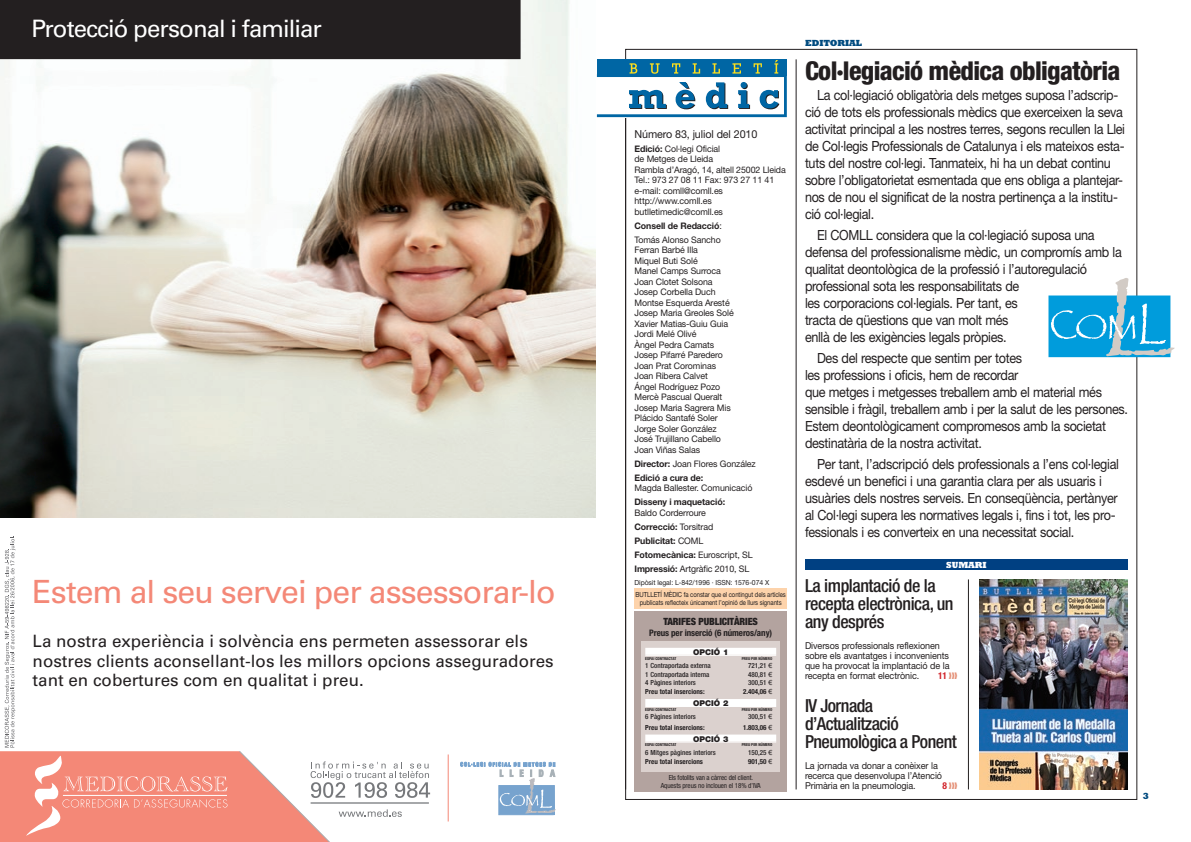
<style>
.page{position:relative;width:1191px;height:842px;background:#fff}
.page>*{position:absolute;margin:0;border:0;box-sizing:border-box;transform-origin:0 0}
.t1{font:32px "Univers";letter-spacing:-.03em;color:#f48877}
.t2{font:800 condensed 26px "Helvetica Neue";letter-spacing:-.025em;color:#231f20}
.t3{font:24px "Univers";letter-spacing:-.04em;color:#fff}
.t4{font:500 condensed 18px/18px "Helvetica Neue";letter-spacing:-.025em;color:#231f20}
.t5{font:17px/19.8px "Univers";color:#231f20}
.t6{font:14px/17px "Helvetica Neue";letter-spacing:-.025em;color:#231f20;scale:.9 1}
.t7{font:11px "Helvetica Neue";letter-spacing:-.01em;color:#231f20}
.t8{font:900 condensed 10px "Helvetica Neue";letter-spacing:-.01em;color:#231f20}
.t9{font:9.5px/10px "Helvetica Neue";letter-spacing:-.01em;color:#231f20;scale:.95 1}
.t10{font:700 condensed 9.5px "Helvetica Neue";color:#d1232a}
.t11{font:9px/10.5px "Helvetica Neue";letter-spacing:-.01em;color:#231f20}
.t12{font:700 9px/13.9px "Helvetica Neue";letter-spacing:-.01em;color:#231f20}
.t13{font:700 condensed 9px "Helvetica Neue";letter-spacing:-.01em;color:#231f20}
.t14{font:800 9px "Rockwell";letter-spacing:-.01em;color:#014b80}
.t15{font:800 9px "Rockwell";letter-spacing:-.01em;color:#fff}
.t16{font:900 8px "Helvetica Neue";color:#231f20}
.t17{font:500 condensed 7px "Helvetica Neue";color:#231f20}
.t18{font:7px/11.8px "Helvetica Neue";letter-spacing:-.01em;color:#231f20}
.t19{font:700 condensed 7px "Helvetica Neue";color:#231f20}
.t20{font:condensed 7px/7.5px "Helvetica Neue";letter-spacing:-.01em;color:#231f20;text-align:center}
.t21{font:7px "Helvetica Neue";letter-spacing:-.01em;color:#231f20;scale:.85 1}
.t22{font:700 condensed 4px "Helvetica Neue";color:#231f20}
.s1{font-weight:700}
.s2{font-weight:400}
.s3{font-family:"Arial";font-weight:400;font-stretch:normal}
.s4{color:#e59279}
</style>
<div class="page">
<div style="left:1048px;top:295px;width:122px;height:62px;border:1px solid #009cdc"></div>
<svg style="left:1051px;top:278px;width:123px;height:78px"></svg>
<hr style="left:625px;top:59px;width:1px;height:730px;background:#231f20">
<hr style="left:796px;top:59px;width:1px;height:730px;background:#231f20">
<div style="left:595px;top:59px;width:192px;height:58px;background:#fff"></div>
<div style="left:597px;top:60px;width:190px;height:16px;background:#0066a4"></div>
<div style="left:595px;top:74px;width:192px;height:43px;border:3px solid #0066a4"></div>
<svg style="left:629px;top:90px;width:38px;height:19px"></svg>
<svg style="left:675px;top:82px;width:20px;height:27px"></svg>
<svg style="left:706px;top:82px;width:22px;height:27px"></svg>
<svg style="left:738px;top:82px;width:12px;height:27px"></svg>
<svg style="left:759px;top:90px;width:20px;height:19px"></svg>
<svg style="left:629px;top:63px;width:8px;height:11px"></svg>
<svg style="left:650px;top:63px;width:9px;height:11px"></svg>
<svg style="left:672px;top:63px;width:8px;height:11px"></svg>
<svg style="left:692px;top:63px;width:8px;height:11px"></svg>
<svg style="left:712px;top:63px;width:8px;height:11px"></svg>
<svg style="left:732px;top:63px;width:9px;height:11px"></svg>
<svg style="left:753px;top:63px;width:9px;height:11px"></svg>
<svg style="left:774px;top:60px;width:4px;height:14px"></svg>
<div style="left:634px;top:588px;width:153px;height:20px;background:#fdd3ab"></div>
<div style="left:634px;top:611px;width:153px;height:180px;background:#b3a39f"></div>
<div style="left:641px;top:641px;width:139px;height:130px;background:#dbd1ce"></div>
<div style="left:645px;top:648px;width:131px;height:7px;background:#fff"></div>
<hr style="left:645px;top:655px;width:131px;height:1px;background:#fff">
<div style="left:645px;top:699px;width:131px;height:7px;background:#fff"></div>
<hr style="left:645px;top:706px;width:131px;height:1px;background:#fff">
<div style="left:645px;top:734px;width:131px;height:7px;background:#fff"></div>
<hr style="left:645px;top:741px;width:131px;height:1px;background:#fff">
<div style="left:805px;top:559px;width:323px;height:10px;background:#004082"></div>
<img style="left:979px;top:579px;width:149px;height:210px">
<hr style="left:968px;top:579px;width:1px;height:210px;background:#231f20">
<img style="left:0;top:0;width:595px;height:518px">
<hr style="left:448px;top:754px;width:1px;height:67px;background:#f48877">
<svg style="left:460px;top:761px;width:96px;height:54px"></svg>
<div style="left:0;top:0;width:520px;height:59px;background:#231f20"></div>
<svg style="left:0;top:536px;width:430px;height:306px"></svg>
<h3 class="t3" style="left:31px;top:14px;width:292px">Protecció personal i familiar</h3>
<h1 class="t1" style="left:32px;top:573px;width:525px">Estem al seu servei per assessorar-lo</h1>
<p class="t5" style="left:33px;top:631px;width:522px">La nostra experiència i solvència ens permeten assessorar els nostres clients aconsellant-los les millors opcions asseguradores tant en cobertures com en qualitat i preu.</p>
<p class="t7" style="left:634px;top:128px;width:124px">Número 83, juliol del 2010</p>
<p class="t11" style="left:634px;top:143px;width:153px"><span class="s1">Edició:</span> Col·legi Oficial<br>de Metges de Lleida<br>Rambla d’Aragó, 14, altell 25002 Lleida<br>Tel.: 973 27 08 11 Fax: 973 27 11 41 e-mail: comll@comll.es http://www.comll.es butlletimedic@comll.es</p>
<p class="t11" style="left:634px;top:219px;width:89px;line-height:13.9px"><span class="s1">Consell de Redacció</span>:<br>Tomás Alonso Sancho</p>
<p class="t11" style="left:634px;top:245px;width:101px">Ferran Barbé Illa<br>Miquel Buti Solé<br>Manel Camps Surroca<br>Joan Clotet Solsona<br>Josep Corbella Duch<br>Montse Esquerda Aresté<br>Josep Maria Greoles Solé<br>Xavier Matias-Guiu Guia<br>Jordi Melé Olivé<br>Àngel Pedra Camats<br>Josep Pifarré Paredero<br>Joan Prat Corominas<br>Joan Ribera Calvet<br>Ángel Rodríguez Pozo<br>Mercè Pascual Queralt<br>Josep Maria Sagrera Mis<br>Plácido Santafé Soler<br>Jorge Soler González<br>José Trujillano Cabello<br>Joan Viñas Salas</p>
<p class="t12" style="left:634px;top:457px;width:123px">Director: <span class="s2">Joan Flores González<br></span>Edició a cura de:</p>
<p class="t11" style="left:634px;top:483px;width:119px">Magda Ballester. Comunicació</p>
<p class="t12" style="left:634px;top:495px;width:92px">Disseny i maquetació:</p>
<p class="t11" style="left:634px;top:505px;width:120px;line-height:13.9px">Baldo Corderroure<br><span class="s1">Correcció:</span> Torsitrad<br><span class="s1">Publicitat:</span> COML<br><span class="s1">Fotomecànica:</span> Euroscript, SL<br><span class="s1">Impressió:</span> Artgràfic 2010, SL</p>
<p class="t18" style="left:634px;top:577px;width:153px">Dipòsit legal: L-842/1996 · ISSN: 1576-074 X<br>BUTLLETÍ MÈDIC fa constar que el contingut dels articles</p>
<p class="t21" style="left:640px;top:598px;width:168px">publicats reflecteix únicament l’opinió de llurs signants</p>
<p class="t8" style="left:663px;top:615px;width:96px">TARIFES PUBLICITÀRIES</p>
<p class="t13" style="left:649px;top:627px;width:124px">Preus per inserció (6 números/any)</p>
<p class="t16" style="left:693px;top:647px;width:37px">OPCIÓ 1</p>
<p class="t22" style="left:645px;top:656px;width:32px">Espai contractat</p>
<p class="t22" style="left:742px;top:656px;width:32px">Preu per número</p>
<p class="t17" style="left:645px;top:661px;width:67px">1 Contraportada externa</p>
<p class="t17" style="left:748px;top:661px;width:26px">721,21 <span class="s3">€</span></p>
<p class="t17" style="left:645px;top:670px;width:66px">1 Contraportada interna</p>
<p class="t17" style="left:748px;top:670px;width:26px">480,81 <span class="s3">€</span></p>
<p class="t17" style="left:645px;top:678px;width:52px">4 Pàgines interiors</p>
<p class="t17" style="left:748px;top:678px;width:26px">300,51 <span class="s3">€</span></p>
<p class="t19" style="left:645px;top:688px;width:61px">Preu total insercions:</p>
<p class="t19" style="left:743px;top:688px;width:31px">2.404,06 <span class="s3">€</span></p>
<p class="t16" style="left:693px;top:698px;width:37px">OPCIÓ 2</p>
<p class="t22" style="left:645px;top:707px;width:32px">Espai contractat</p>
<p class="t22" style="left:742px;top:707px;width:32px">Preu per número</p>
<p class="t17" style="left:645px;top:713px;width:52px">6 Pàgines interiors</p>
<p class="t17" style="left:748px;top:713px;width:26px">300,51 <span class="s3">€</span></p>
<p class="t19" style="left:645px;top:723px;width:61px">Preu total insercions:</p>
<p class="t19" style="left:743px;top:723px;width:31px">1.803,06 <span class="s3">€</span></p>
<p class="t16" style="left:693px;top:734px;width:37px">OPCIÓ 3</p>
<p class="t22" style="left:645px;top:742px;width:32px">Espai contractat</p>
<p class="t22" style="left:742px;top:742px;width:32px">Preu per número</p>
<p class="t17" style="left:645px;top:748px;width:72px">6 Mitges pàgines interiors</p>
<p class="t17" style="left:748px;top:748px;width:26px">150,25 <span class="s3">€</span></p>
<p class="t19" style="left:645px;top:757px;width:59px">Preu total insercions</p>
<p class="t19" style="left:748px;top:757px;width:26px">901,50 <span class="s3">€</span></p>
<p class="t20" style="left:660px;top:774px;width:101px">Els fotolits van a càrrec del client.<br>Aquests preus no inclouen el 18% d’IVA</p>
<p class="t14" style="left:805px;top:38px;width:59px">EDITORIAL</p>
<h2 class="t2" style="left:805px;top:55px;width:317px">Col·legiació mèdica obligatòria</h2>
<p class="t6" style="left:805px;top:87px;width:357px;text-indent:12px">La col·legiació obligatòria dels metges suposa l’adscrip&shy;ció de tots els professionals mèdics que exerceixen la seva activitat principal a les nostres terres, segons recullen la Llei de Col·legis Professionals de Catalunya i els mateixos esta&shy;tuts del nostre col·legi. Tanmateix, hi ha un debat continu sobre l’obligatorietat esmentada que ens obliga a plantejar&shy;nos de nou el significat de la nostra pertinença a la institu&shy;ció col·legial.</p>
<p class="t6" style="left:805px;top:227px;width:353px;text-indent:12px">El COMLL considera que la col·legiació suposa una defensa del professionalisme mèdic, un compromís amb la qualitat deontològica de la professió i l’autoregulació professional sota les responsabilitats de<br>les corporacions col·legials. Per tant, es<br>tracta de qüestions que van molt més<br>enllà de les exigències legals pròpies.</p>
<p class="t6" style="left:805px;top:350px;width:360px;text-indent:12px">Des del respecte que sentim per totes<br>les professions i oficis, hem de recordar<br>que metges i metgesses treballem amb el material més sensible i fràgil, treballem amb i per la salut de les persones.<br>Estem deontològicament compromesos amb la societat destinatària de la nostra activitat.</p>
<p class="t6" style="left:805px;top:456px;width:350px;text-indent:12px">Per tant, l’adscripció dels professionals a l’ens col·legial esdevé un benefici i una garantia clara per als usuaris i usuàries dels nostres serveis. En conseqüència, pertànyer al Col·legi supera les normatives legals i, fins i tot, les pro&shy;fessionals i es converteix en una necessitat social.</p>
<p class="t15" style="left:946px;top:559px;width:42px">SUMARI</p>
<p class="t4" style="left:805px;top:577px;width:150px">La implantació de la recepta electrònica, un any després</p>
<p class="t9" style="left:805px;top:641px;width:154px">Diversos professionals reflexionen sobre els avantatges i inconvenients que ha provocat la implantació de la recepta en format electrònic.</p>
<p class="t4" style="left:805px;top:697px;width:153px">IV Jornada d’Actualització<br>Pneumològica a Ponent</p>
<p class="t9" style="left:805px;top:761px;width:146px">La jornada va donar a conèixer la recerca que desenvolupa l’Atenció<br>Primària en la pneumologia.</p>
<p class="t10" style="left:938px;top:670px;width:21px">11 <span class="s4">❱❱❱</span></p>
<p class="t10" style="left:942px;top:780px;width:16px">8 <span class="s4">❱❱❱</span></p>
<p class="t14" style="left:1143px;top:791px;width:8px">3</p>
</div>
